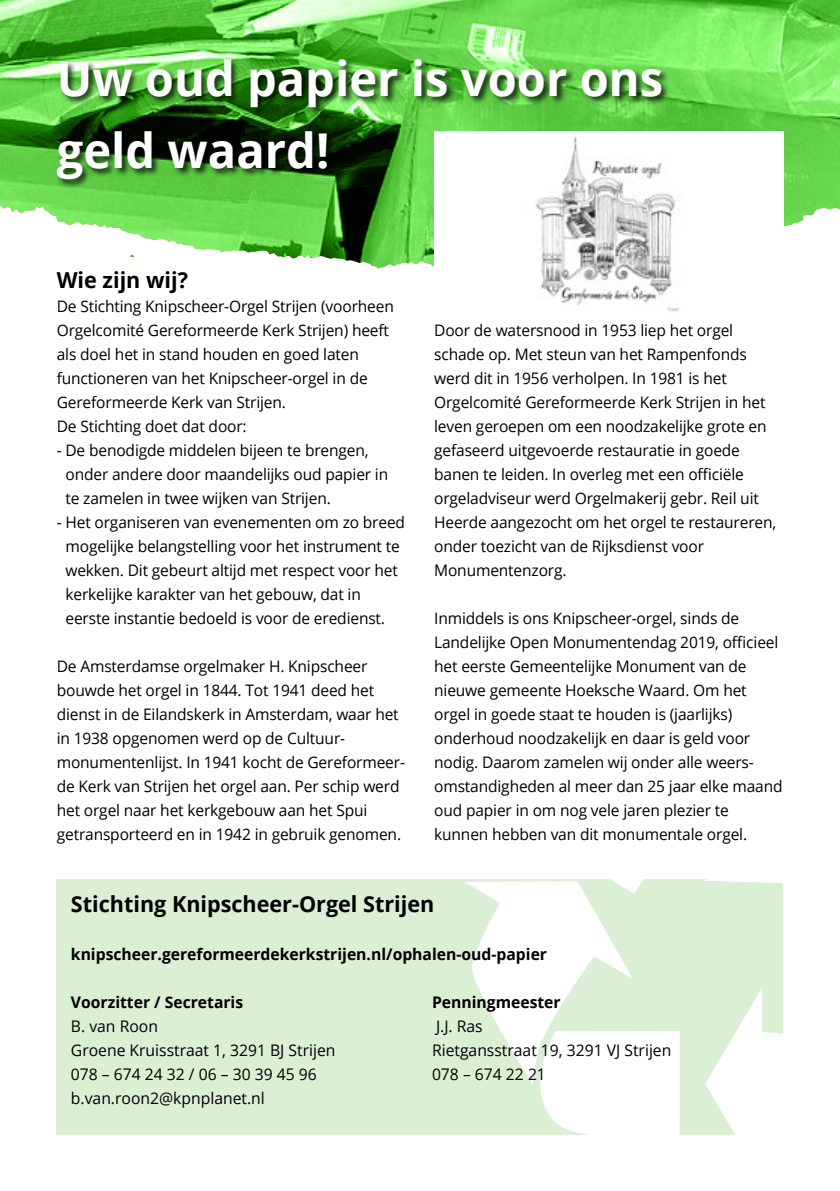
<style>
.page{position:relative;width:840px;height:1191px;background:#fff}
.page>*{position:absolute;margin:0;border:0;box-sizing:border-box;transform-origin:0 0}
.t1{font:700 48px/72px "Open Sans";color:#fff}
.t2{font:700 22px "Open Sans";color:#000}
.t3{font:16px/24px "Open Sans";color:#000}
.t4{font:700 16px "Open Sans";color:#000}
.t5{font:15.8px/24px "Open Sans";letter-spacing:-.01em;color:#000}
</style>
<div class="page">
<svg style="left:0;top:0;width:839px;height:268px;background:#73d55c"></svg>
<img style="left:0;top:195px;width:378px;height:73px">
<div style="left:55px;top:58px;width:614px;height:131px;background:#000;opacity:.75"></div>
<div style="left:434px;top:132px;width:348px;height:204px;background:#fff"></div>
<img style="left:535px;top:136px;width:144px;height:176px">
<div style="left:57px;top:879px;width:725px;height:255px;background:#daefd4"></div>
<svg style="left:463px;top:879px;width:320px;height:256px"></svg>
<h1 class="t1" style="left:57px;top:41px;width:607px">Uw oud papier is voor ons geld waard!</h1>
<h2 class="t2" style="left:57px;top:264px;width:133px">Wie zijn wij?</h2>
<p class="t5" style="left:57px;top:294px;width:338px">De Stichting Knipscheer-Orgel Strijen (voorheen Orgelcomité Gereformeerde Kerk Strijen) heeft als doel het in stand houden en goed laten functioneren van het Knipscheer-orgel in de Gereformeerde Kerk van Strijen.<br>De Stichting doet dat door:</p>
<p class="t5" style="left:65px;top:438px;width:324px;text-indent:-9px">- De benodigde middelen bijeen te brengen, onder andere door maandelijks oud papier in te zamelen in twee wijken van Strijen.</p>
<p class="t5" style="left:65px;top:510px;width:341px;text-indent:-9px">- Het organiseren van evenementen om zo breed mogelijke belangstelling voor het instrument te wekken. Dit gebeurt altijd met respect voor het kerkelijke karakter van het gebouw, dat in eerste instantie bedoeld is voor de eredienst.</p>
<p class="t5" style="left:57px;top:654px;width:349px">De Amsterdamse orgelmaker H. Knipscheer bouwde het orgel in 1844. Tot 1941 deed het dienst in de Eilandskerk in Amsterdam, waar het in 1938 opgenomen werd op de Cultuur&shy;monumentenlijst. In 1941 kocht de Gereformeer&shy;de Kerk van Strijen het orgel aan. Per schip werd het orgel naar het kerkgebouw aan het Spui getransporteerd en in 1942 in gebruik genomen.</p>
<p class="t5" style="left:434px;top:318px;width:343px">Door de watersnood in 1953 liep het orgel schade op. Met steun van het Rampenfonds werd dit in 1956 verholpen. In 1981 is het Orgelcomité Gereformeerde Kerk Strijen in het leven geroepen om een noodzakelijke grote en gefaseerd uitgevoerde restauratie in goede banen te leiden. In overleg met een officiële orgeladviseur werd Orgelmakerij gebr. Reil uit Heerde aangezocht om het orgel te restaureren, onder toezicht van de Rijksdienst voor Monumentenzorg.</p>
<p class="t5" style="left:434px;top:606px;width:350px">Inmiddels is ons Knipscheer-orgel, sinds de Landelijke Open Monumentendag 2019, officieel het eerste Gemeentelijke Monument van de nieuwe gemeente Hoeksche Waard. Om het orgel in goede staat te houden is (jaarlijks) onderhoud noodzakelijk en daar is geld voor nodig. Daarom zamelen wij onder alle weers&shy;omstandigheden al meer dan 25 jaar elke maand oud papier in om nog vele jaren plezier te kunnen hebben van dit monumentale orgel.</p>
<h2 class="t2" style="left:71px;top:888px;width:364px">Stichting Knipscheer-Orgel Strijen</h2>
<p class="t4" style="left:71px;top:943px;width:477px">knipscheer.gereformeerdekerkstrijen.nl/ophalen-oud-papier</p>
<p class="t4" style="left:71px;top:991px;width:174px">Voorzitter / Secretaris</p>
<p class="t3" style="left:71px;top:1014px;width:266px">B. van Roon<br>Groene Kruisstraat 1, 3291 BJ Strijen<br>078 – 674 24 32 / 06 – 30 39 45 96 b.van.roon2@kpnplanet.nl</p>
<p class="t4" style="left:432px;top:991px;width:130px">Penningmeester</p>
<p class="t3" style="left:432px;top:1014px;width:241px">J.J. Ras<br>Rietgansstraat 19, 3291 VJ Strijen<br>078 – 674 22 21</p>
</div>
